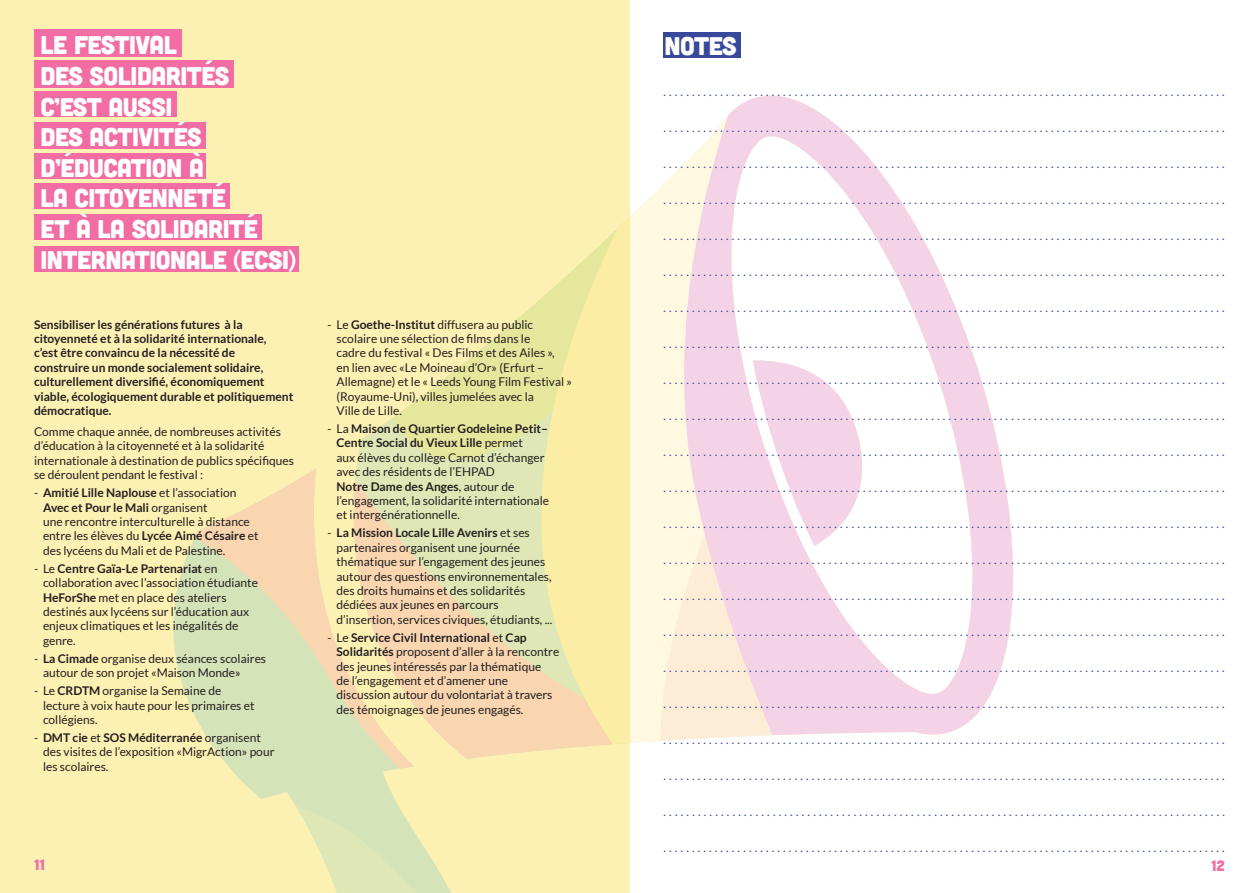
<style>
.page{position:relative;width:1259px;height:893px;background:#fff}
.page>*{position:absolute;margin:0;border:0;box-sizing:border-box;transform-origin:0 0}
.t1{font:25.5px/30.6px "Cubano";letter-spacing:-.02em;color:#fff}
.t2{font:15px "Cubano";color:#f16da4}
.t3{font:12px "Lato";color:#38499b}
.t4{font:12px/14.4px "Lato";color:#231f20}
.t5{font:700 12px/14.4px "Lato";color:#231f20}
.s1{font-weight:700}
</style>
<div class="page">
<div style="left:0;top:0;width:629px;height:893px;background:#fcf0b3"></div>
<svg style="left:184px;top:122px;width:143px;height:541px"></svg>
<svg style="left:177px;top:663px;width:150px;height:204px;fill:#d5e3b9"></svg>
<svg style="left:302px;top:122px;width:25px;height:378px"></svg>
<svg style="left:327px;top:377px;width:119px;height:516px"></svg>
<svg style="left:446px;top:224px;width:177px;height:669px"></svg>
<svg style="left:623px;top:96px;width:113px;height:797px"></svg>
<svg style="left:736px;top:96px;width:277px;height:641px"></svg>
<div style="left:34px;top:60px;width:199px;height:28px;background:#f16da4"></div>
<div style="left:34px;top:91px;width:142px;height:26px;background:#f16da4"></div>
<div style="left:34px;top:122px;width:171px;height:26px;background:#f16da4"></div>
<div style="left:34px;top:153px;width:171px;height:26px;background:#f16da4"></div>
<div style="left:34px;top:183px;width:195px;height:26px;background:#f16da4"></div>
<div style="left:34px;top:214px;width:227px;height:26px;background:#f16da4"></div>
<div style="left:34px;top:246px;width:264px;height:26px;background:#f16da4"></div>
<div style="left:34px;top:29px;width:148px;height:28px;background:#f16da4"></div>
<div style="left:663px;top:32px;width:78px;height:25px;background:#38499b"></div>
<h1 class="t1" style="left:41px;top:29px;width:257px">LE FESTIVAL<br>DES SOLIDARITÉS<br>C’EST AUSSI<br>DES ACTIVITÉS<br>D’ÉDUCATION À<br>LA CITOYENNETÉ<br>ET À LA SOLIDARITÉ<br>INTERNATIONALE (ECSI)</h1>
<p class="t5" style="left:34px;top:317px;width:261px">Sensibiliser les générations futures à la citoyenneté et à la solidarité internationale, c’est être convaincu de la nécessité de construire un monde socialement solidaire, culturellement diversifié, économiquement viable, écologiquement durable et politiquement démocratique.</p>
<p class="t4" style="left:34px;top:424px;width:261px">Comme chaque année, de nombreuses activités d’éducation à la citoyenneté et à la solidarité internationale à destination de publics spécifiques se déroulent pendant le festival :</p>
<p class="t4" style="left:43px;top:486px;width:217px;text-indent:-9px">- <span class="s1">Amitié Lille Naplouse</span> et l’association <span class="s1">Avec et Pour le Mali</span> organisent<br>une rencontre interculturelle à distance entre les élèves du <span class="s1">Lycée Aimé Césaire</span> et des lycéens du Mali et de Palestine.</p>
<p class="t4" style="left:43px;top:561px;width:216px;text-indent:-9px">- Le <span class="s1">Centre Gaïa-Le Partenariat</span> en collaboration avec l’association étudiante <span class="s1">HeForShe</span> met en place des ateliers destinés aux lycéens sur l’éducation aux enjeux climatiques et les inégalités de genre.</p>
<p class="t4" style="left:43px;top:651px;width:225px;text-indent:-9px">- <span class="s1">La Cimade</span> organise deux séances scolaires autour de son projet «Maison Monde»</p>
<p class="t4" style="left:43px;top:684px;width:213px;text-indent:-9px">- Le <span class="s1">CRDTM</span> organise la Semaine de lecture à voix haute pour les primaires et collégiens.</p>
<p class="t4" style="left:43px;top:730px;width:233px;text-indent:-9px">- <span class="s1">DMT cie</span> et <span class="s1">SOS Méditerranée</span> organisent des visites de l’exposition «MigrAction» pour les scolaires.</p>
<p class="t4" style="left:336px;top:317px;width:237px;text-indent:-9px">- Le <span class="s1">Goethe-Institut</span> diffusera au public scolaire une sélection de films dans le<br>cadre du festival « Des Films et des Ailes »,<br>en lien avec «Le Moineau d’Or» (Erfurt – Allemagne) et le « Leeds Young Film Festival » (Royaume-Uni), villes jumelées avec la<br>Ville de Lille.</p>
<p class="t4" style="left:336px;top:421px;width:214px;text-indent:-9px">- La <span class="s1">Maison de Quartier Godeleine Petit– Centre Social du Vieux Lille</span> permet<br>aux élèves du collège Carnot d’échanger avec des résidents de l’EHPAD<br><span class="s1">Notre Dame des Anges</span>, autour de l’engagement, la solidarité internationale et intergénérationnelle.</p>
<p class="t4" style="left:336px;top:526px;width:217px;text-indent:-9px">- <span class="s1">La Mission Locale Lille Avenirs</span> et ses partenaires organisent une journée thématique sur l’engagement des jeunes autour des questions environnementales, des droits humains et des solidarités dédiées aux jeunes en parcours d’insertion, services civiques, étudiants, ...</p>
<p class="t4" style="left:336px;top:630px;width:224px;text-indent:-9px">- Le <span class="s1">Service Civil International</span> et <span class="s1">Cap Solidarités</span> proposent d’aller à la rencontre des jeunes intéressés par la thématique<br>de l’engagement et d’amener une discussion autour du volontariat à travers des témoignages de jeunes engagés.</p>
<h1 class="t1" style="left:664px;top:29px;width:74px">NOTES</h1>
<p class="t3" style="left:663px;top:85px;width:563px">...................................................................................................</p>
<p class="t3" style="left:663px;top:121px;width:563px">...................................................................................................</p>
<p class="t3" style="left:663px;top:157px;width:563px">...................................................................................................</p>
<p class="t3" style="left:663px;top:193px;width:563px">...................................................................................................</p>
<p class="t3" style="left:663px;top:229px;width:563px">...................................................................................................</p>
<p class="t3" style="left:663px;top:265px;width:563px">...................................................................................................</p>
<p class="t3" style="left:663px;top:301px;width:563px">...................................................................................................</p>
<p class="t3" style="left:663px;top:337px;width:563px">...................................................................................................</p>
<p class="t3" style="left:663px;top:373px;width:563px">...................................................................................................</p>
<p class="t3" style="left:663px;top:409px;width:563px">...................................................................................................</p>
<p class="t3" style="left:663px;top:445px;width:563px">...................................................................................................</p>
<p class="t3" style="left:663px;top:481px;width:563px">...................................................................................................</p>
<p class="t3" style="left:663px;top:517px;width:563px">...................................................................................................</p>
<p class="t3" style="left:663px;top:553px;width:563px">...................................................................................................</p>
<p class="t3" style="left:663px;top:589px;width:563px">...................................................................................................</p>
<p class="t3" style="left:663px;top:625px;width:563px">...................................................................................................</p>
<p class="t3" style="left:663px;top:661px;width:563px">...................................................................................................</p>
<p class="t3" style="left:663px;top:697px;width:563px">...................................................................................................</p>
<p class="t3" style="left:663px;top:733px;width:563px">...................................................................................................</p>
<p class="t3" style="left:663px;top:769px;width:563px">...................................................................................................</p>
<p class="t3" style="left:663px;top:805px;width:563px">..................................................................................................</p>
<p class="t3" style="left:663px;top:841px;width:563px">...................................................................................................</p>
<p class="t2" style="left:34px;top:855px;width:13px">11</p>
<p class="t2" style="left:1211px;top:856px;width:15px">12</p>
</div>
